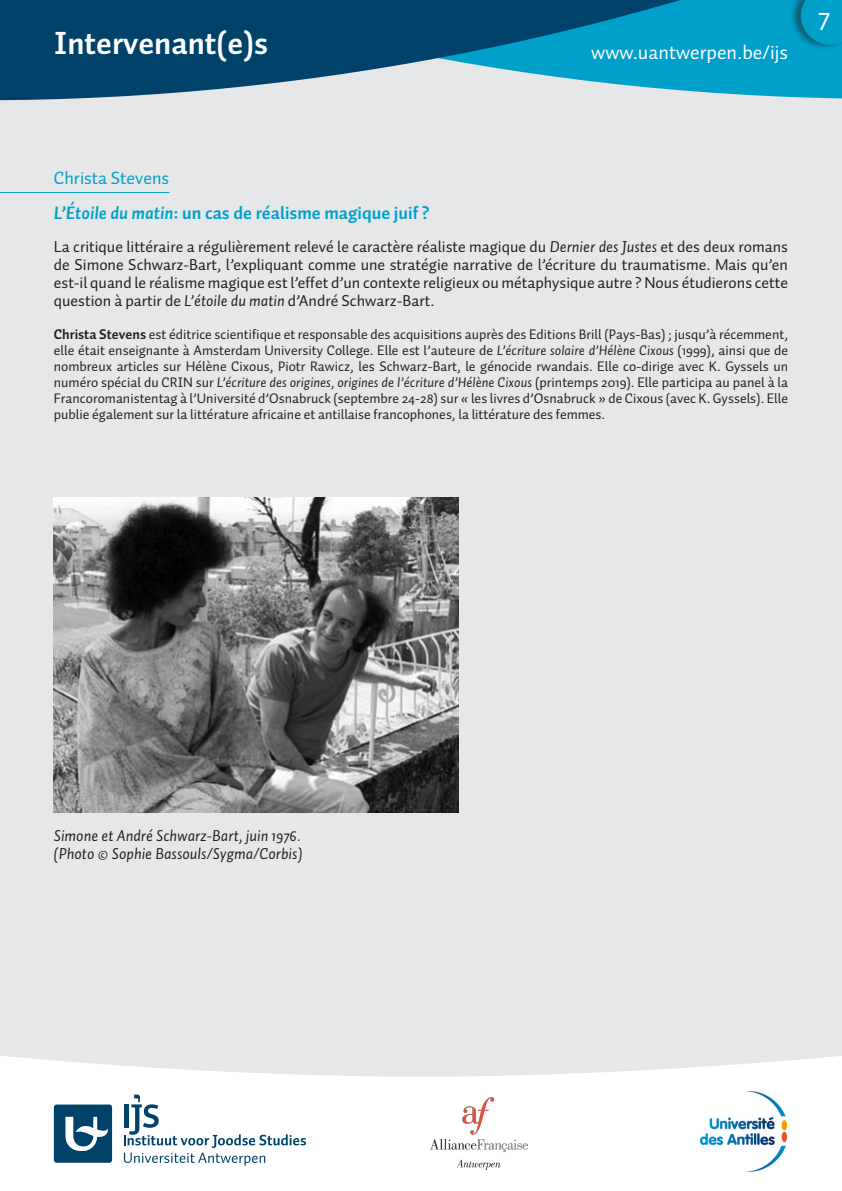
<style>
.page{position:relative;width:842px;height:1191px;background:#e6e7e9}
.page>*{position:absolute;margin:0;border:0;box-sizing:border-box;transform-origin:0 0}
.t1{font:700 32px "Auto 1";color:#fff}
.kleine_tekst{font:28px "Auto 1";color:#fff}
.t2{font:20px "Auto 1";color:#fff}
.titel{font:700 18px "Auto 1";color:#00a0cb}
.naam{font:18px "Auto 1";color:#00a0cb}
.basistekst{font:16px/18px "Auto 1";color:#231f20;text-align:justify}
.basistekst-2{font:italic 16px "Auto 1";color:#231f20}
.kleine_tekst-2{font:14px/16px "Auto 1";color:#231f20;text-align:justify}
.s1{font-style:italic}
.s2{font-weight:700}
</style>
<div class="page">
<svg style="left:0;top:1056px;width:842px;height:135px;background:#fbfbfb"></svg>
<svg style="left:0;top:0;width:842px;height:100px;fill:#00426a"></svg>
<hr style="left:0;top:192px;width:170px;height:1px;background:#00a0cb">
<div style="left:790px;top:0;width:52px;height:50px;background:#231f20;opacity:.5"></div>
<svg style="left:801px;top:0;width:41px;height:45px;background:#019bc4"></svg>
<div style="left:54px;top:1104px;width:58px;height:58px;background:#00426a;border-radius:3px"></div>
<svg style="left:65px;top:1116px;width:43px;height:35px"></svg>
<svg style="left:124px;top:1094px;width:182px;height:71px;background:#dfe7ec"></svg>
<img style="left:700px;top:1088px;width:86px;height:84px">
<img style="left:430px;top:1098px;width:97px;height:73px">
<img style="left:54px;top:497px;width:404px;height:315px">
<p class="t1" style="left:54px;top:23px;width:216px">Intervenant(e)s</p>
<p class="t2" style="left:591px;top:39px;width:198px">www.uantwerpen.be/ijs</p>
<p class="kleine_tekst" style="left:818px;top:-1px;width:14px">7</p>
<p class="naam" style="left:54px;top:167px;width:117px">Christa Stevens</p>
<p class="titel" style="left:54px;top:202px;width:377px"><span class="s1">L’Étoile du matin</span>: un cas de réalisme magique juif ?</p>
<p class="basistekst" style="left:54px;top:237px;width:736px">La critique littéraire a régulièrement relevé le caractère réaliste magique du <span class="s1">Dernier des Justes</span> et des deux romans de Simone Schwarz-Bart, l’expliquant comme une stratégie narrative de l’écriture du traumatisme. Mais qu’en est-il quand le réalisme magique est l’effet d’un contexte religieux ou métaphysique autre ? Nous étudierons cette question à partir de <span class="s1">L’étoile du matin</span> d’André Schwarz-Bart.</p>
<p class="kleine_tekst-2" style="left:54px;top:325px;width:736px"><span class="s2">Christa Stevens</span> est éditrice scientifique et responsable des acquisitions auprès des Editions Brill (Pays-Bas) ; jusqu’à récemment, elle était enseignante à Amsterdam University College. Elle est l’auteure de <span class="s1">L’écriture solaire d’Hélène Cixous</span> (1999), ainsi que de nombreux articles sur Hélène Cixous, Piotr Rawicz, les Schwarz-Bart, le génocide rwandais. Elle co-dirige avec K. Gyssels un numéro spécial du CRIN sur <span class="s1">L’écriture des origines, origines de l’écriture d’Hélène Cixous</span> (printemps 2019). Elle participa au panel à la Francoromanistentag à l’Université d’Osnabruck (septembre 24-28) sur « les livres d’Osnabruck » de Cixous (avec K. Gyssels). Elle publie également sur la littérature africaine et antillaise francophones, la littérature des femmes.</p>
<p class="basistekst-2" style="left:54px;top:825px;width:248px">Simone et André Schwarz-Bart, juin 1976.</p>
<p class="basistekst-2" style="left:54px;top:843px;width:250px">(Photo © Sophie Bassouls/Sygma/Corbis)</p>
</div>
